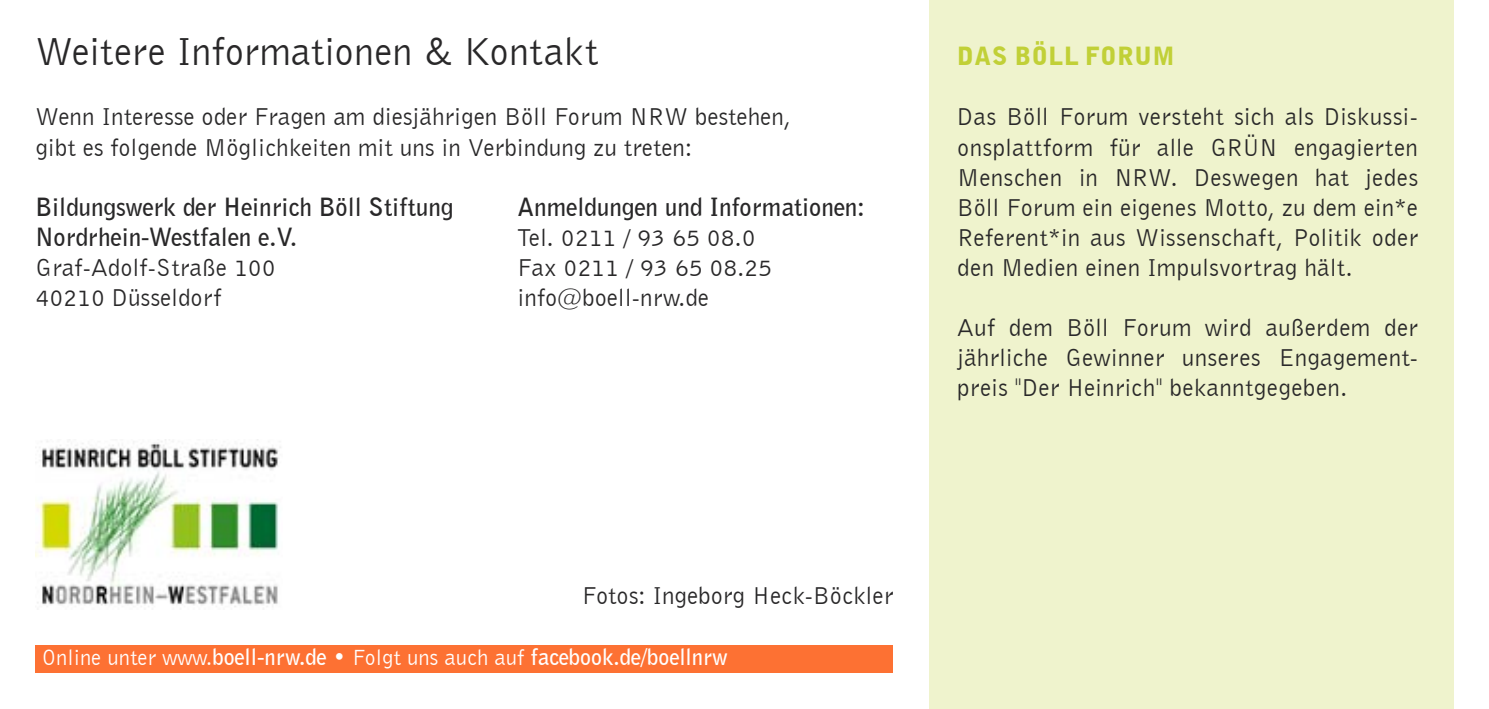
<style>
.page{position:relative;width:1489px;height:709px;background:#fff}
.page>*{position:absolute;margin:0;border:0;box-sizing:border-box;transform-origin:0 0}
.t1{font:40px "Bell Gothic BT";color:#292829}
.t2{font:25px/30px "Bell Gothic BT";color:#292829}
.t3{font:700 25px/30px "Bell Gothic BT";color:#292829}
.t4{font:900 25px "Bell Gothic BT";letter-spacing:.02em;color:#c1d037}
.t5{font:700 22.5px "Bell Gothic BT";color:#fff}
.s1{font-weight:400}
</style>
<div class="page">
<div style="left:928px;top:0;width:525px;height:709px;background:#eff3cd"></div>
<div style="left:35px;top:645px;width:858px;height:27px;background:#fd7133"></div>
<img style="left:35px;top:439px;width:246px;height:168px">
<h1 class="t1" style="left:35px;top:27px;width:564px">Weitere Informationen &amp; Kontakt</h1>
<p class="t2" style="left:35px;top:101px;width:756px">Wenn Interesse oder Fragen am diesjährigen Böll Forum NRW bestehen, gibt es folgende Möglichkeiten mit uns in Verbindung zu treten:</p>
<p class="t3" style="left:35px;top:191px;width:419px">Bildungswerk der Heinrich Böll Stiftung<br>Nordrhein-Westfalen e.V.</p>
<p class="t2" style="left:35px;top:251px;width:242px">Graf-Adolf-Straße 100<br>40210 Düsseldorf</p>
<p class="t3" style="left:517px;top:191px;width:348px">Anmeldungen und Informationen:</p>
<p class="t2" style="left:517px;top:221px;width:256px">Tel. 0211 / 93 65 08.0<br>Fax 0211 / 93 65 08.25 info@boell-nrw.de</p>
<p class="t4" style="left:957px;top:41px;width:219px">DAS BÖLL FORUM</p>
<p class="t2" style="left:957px;top:101px;width:462px;text-align:justify">Das Böll Forum versteht sich als Diskussi&shy;onsplattform für alle GRÜN engagierten Menschen in NRW. Deswegen hat jedes Böll Forum ein eigenes Motto, zu dem ein*e Referent*in aus Wissenschaft, Politik oder den Medien einen Impulsvortrag hält.</p>
<p class="t2" style="left:957px;top:311px;width:462px;text-align:justify">Auf dem Böll Forum wird außerdem der jährliche Gewinner unseres Engagement&shy;preis "Der Heinrich" bekanntgegeben.</p>
<p class="t2" style="left:582px;top:580px;width:313px">Fotos: Ingeborg Heck-Böckler</p>
<p class="t5" style="left:43px;top:642px;width:686px"><span class="s1">Online unter www.</span>boell-nrw.de <span class="s1">• Folgt uns auch auf</span> facebook.de/boellnrw</p>
</div>
